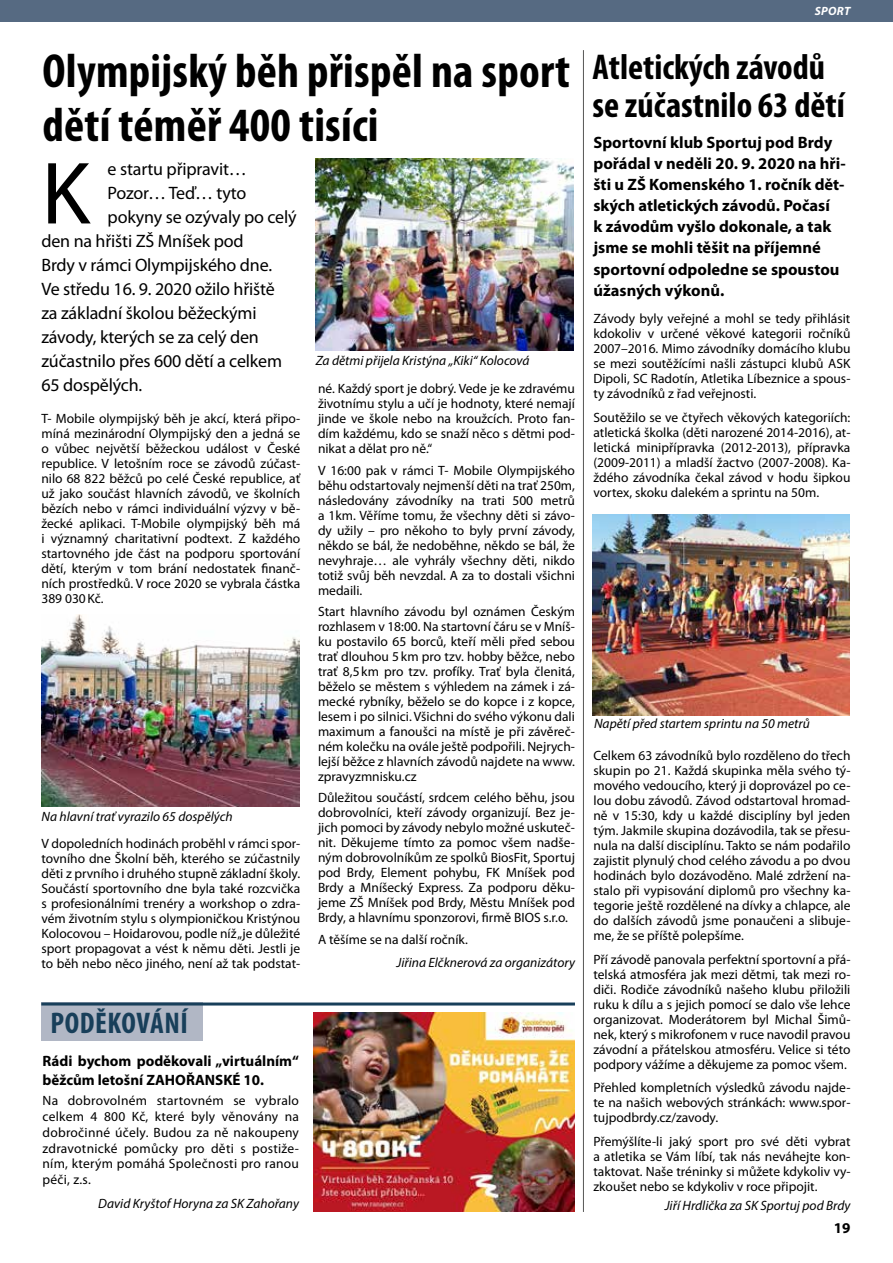
<style>
.page{position:relative;width:893px;height:1263px;background:#fff}
.page>*{position:absolute;margin:0;border:0;box-sizing:border-box;transform-origin:0 0}
.t1{font:89.25px "Myriad Pro";color:#000}
.t2{font:700 condensed 48px/54px "Myriad Pro";letter-spacing:.005em;color:#000}
.t3{font:700 condensed 36px/37.5px "Myriad Pro";color:#000}
.t4{font:700 condensed 30px "Myriad Pro";letter-spacing:.02em;color:#183f5a}
.t5{font:18px "Myriad Pro";letter-spacing:-.01em;color:#000}
.t6{font:700 16.5px/21px "Myriad Pro";color:#000}
.t7{font:700 15px/19.5px "Myriad Pro";color:#000}
.t8{font:13.5px/15px "Myriad Pro";color:#000;text-align:justify}
.t9{font:italic 13.5px "Myriad Pro";color:#000}
.t10{font:italic 700 12px "Myriad Pro";letter-spacing:.02em;color:#fff}
</style>
<div class="page">
<div style="left:0;top:0;width:893px;height:21px;background:#566a82"></div>
<hr style="left:583px;top:50px;width:1px;height:1162px;background:#575756">
<img style="left:314px;top:1012px;width:261px;height:200px">
<img style="left:42px;top:614px;width:258px;height:192px">
<div style="left:42px;top:1002px;width:161px;height:39px;background:#b1b7c5"></div>
<hr style="left:41px;top:1002px;width:534px;height:3px;background:#183f5a">
<img style="left:593px;top:514px;width:257px;height:201px">
<img style="left:316px;top:159px;width:258px;height:192px">
<h2 class="t2" style="left:43px;top:43px;width:529px">Olympijský běh přispěl na sport dětí téměř 400 tisíci</h2>
<h1 class="t1" style="left:41px;top:145px;width:50px">K</h1>
<h3 class="t5" style="left:108px;top:160px;width:141px">e startu připravit…</h3>
<h3 class="t5" style="left:108px;top:184px;width:140px">Pozor… Teď… tyto</h3>
<h3 class="t5" style="left:108px;top:208px;width:190px">pokyny se ozývaly po celý</h3>
<h3 class="t5" style="left:41px;top:232px;width:204px">den na hřišti ZŠ Mníšek pod</h3>
<h3 class="t5" style="left:41px;top:256px;width:232px">Brdy v rámci Olympijského dne.</h3>
<h3 class="t5" style="left:41px;top:280px;width:235px">Ve středu 16. 9. 2020 ožilo hřiště</h3>
<h3 class="t5" style="left:41px;top:304px;width:217px">za základní školou běžeckými</h3>
<h3 class="t5" style="left:41px;top:328px;width:219px">závody, kterých se za celý den</h3>
<h3 class="t5" style="left:41px;top:352px;width:242px">zúčastnilo přes 600 dětí a celkem</h3>
<h3 class="t5" style="left:41px;top:376px;width:102px">65 dospělých.</h3>
<p class="t8" style="left:41px;top:412px;width:260px">T- Mobile olympijský běh je akcí, která připo&shy;míná mezinárodní Olympijský den a jedná se o vůbec největší běžeckou událost v České republice. V letošním roce se závodů zúčast&shy;nilo 68 822 běžců po celé České republice, ať už jako součást hlavních závodů, ve školních bězích nebo v rámci individuální výzvy v bě&shy;žecké aplikaci. T-Mobile olympijský běh má i významný charitativní podtext. Z každého startovného jde část na podporu sportování dětí, kterým v tom brání nedostatek finanč&shy;ních prostředků. V roce 2020 se vybrala částka 389 030Kč.</p>
<p class="t9" style="left:42px;top:808px;width:193px">Na hlavní trať vyrazilo 65 dospělých</p>
<p class="t8" style="left:41px;top:836px;width:260px">V dopoledních hodinách proběhl v rámci spor&shy;tovního dne Školní běh, kterého se zúčastnily děti z prvního i druhého stupně základní školy.<br>Součástí sportovního dne byla také rozcvička s profesionálními trenéry a workshop o zdra&shy;vém životním stylu s olympioničkou Kristýnou Kolocovou – Hoidarovou, podle níž„je důležité sport propagovat a vést k němu děti. Jestli je to běh nebo něco jiného, není až tak podstat-</p>
<p class="t9" style="left:316px;top:352px;width:215px">Za dětmi přijela Kristýna „Kiki“ Kolocová</p>
<p class="t8" style="left:318px;top:381px;width:258px">né. Každý sport je dobrý. Vede je ke zdravému životnímu stylu a učí je hodnoty, které nemají jinde ve škole nebo na kroužcích. Proto fan&shy;dím každému, kdo se snaží něco s dětmi pod&shy;nikat a dělat pro ně.“</p>
<p class="t8" style="left:318px;top:463px;width:258px">V 16:00 pak v rámci T- Mobile Olympijského běhu odstartovaly nejmenší děti na trať 250m, následovány závodníky na trati 500 metrů a 1km. Věříme tomu, že všechny děti si závo&shy;dy užily – pro někoho to byly první závody, někdo se bál, že nedoběhne, někdo se bál, že nevyhraje… ale vyhrály všechny děti, nikdo totiž svůj běh nevzdal. A za to dostali všichni medaili.</p>
<p class="t8" style="left:318px;top:604px;width:258px">Start hlavního závodu byl oznámen Českým rozhlasem v 18:00. Na startovní čáru se v Mníš&shy;ku postavilo 65 borců, kteří měli před sebou trať dlouhou 5km pro tzv. hobby běžce, nebo trať 8,5km pro tzv. profíky. Trať byla členitá, běželo se městem s výhledem na zámek i zá&shy;mecké rybníky, běželo se do kopce i z kopce, lesem i po silnici. Všichni do svého výkonu dali maximum a fanoušci na místě je při závěreč&shy;ném kolečku na ovále ještě podpořili. Nejrych&shy;lejší běžce z hlavních závodů najdete na www. zpravyzmnisku.cz</p>
<p class="t8" style="left:318px;top:791px;width:258px">Důležitou součástí, srdcem celého běhu, jsou dobrovolníci, kteří závody organizují. Bez je&shy;jich pomoci by závody nebylo možné uskuteč&shy;nit. Děkujeme tímto za pomoc všem nadše&shy;ným dobrovolníkům ze spolků BiosFit, Sportuj pod Brdy, Element pohybu, FK Mníšek pod Brdy a Mníšecký Express. Za podporu děku&shy;jeme ZŠ Mníšek pod Brdy, Městu Mníšek pod Brdy, a hlavnímu sponzorovi, firmě BIOS s.r.o.</p>
<p class="t8" style="left:318px;top:932px;width:151px">A těšíme se na další ročník.</p>
<p class="t9" style="left:396px;top:954px;width:180px">Jiřina Elčknerová za organizátory</p>
<h3 class="t4" style="left:50px;top:1004px;width:139px">PODĚKOVÁNÍ</h3>
<p class="t7" style="left:43px;top:1051px;width:258px">Rádi bychom poděkovali „virtuálním“ běžcům letošní ZAHOŘANSKÉ 10.</p>
<p class="t8" style="left:43px;top:1093px;width:258px;line-height:15.8px">Na dobrovolném startovném se vybralo celkem 4 800 Kč, které byly věnovány na dobročinné účely. Budou za ně nakoupeny zdravotnické pomůcky pro děti s postiže&shy;ním, kterým pomáhá Společnosti pro ranou péči, z.s.</p>
<p class="t9" style="left:98px;top:1195px;width:202px">David Kryštof Horyna za SK Zahořany</p>
<p class="t10" style="left:815px;top:4px;width:37px">SPORT</p>
<h3 class="t3" style="left:592px;top:48px;width:254px">Atletických závodů se zúčastnilo 63 dětí</h3>
<p class="t6" style="left:593px;top:133px;width:254px">Sportovní klub Sportuj pod Brdy pořádal v neděli 20. 9. 2020 na hři&shy;šti u ZŠ Komenského 1. ročník dět&shy;ských atletických závodů. Počasí<br>k závodům vyšlo dokonale, a tak jsme se mohli těšit na příjemné sportovní odpoledne se spoustou úžasných výkonů.</p>
<p class="t8" style="left:593px;top:311px;width:258px">Závody byly veřejné a mohl se tedy přihlásit kdokoliv v určené věkové kategorii ročníků 2007–2016. Mimo závodníky domácího klubu se mezi soutěžícími našli zástupci klubů ASK Dipoli, SC Radotín, Atletika Líbeznice a spous&shy;ty závodníků z řad veřejnosti.</p>
<p class="t8" style="left:593px;top:410px;width:258px">Soutěžilo se ve čtyřech věkových kategoriích: atletická školka (děti narozené 2014-2016), at&shy;letická minipřípravka (2012-2013), přípravka (2009-2011) a mladší žactvo (2007-2008). Ka&shy;ždého závodníka čekal závod v hodu šipkou vortex, skoku dalekém a sprintu na 50m.</p>
<p class="t9" style="left:594px;top:715px;width:217px">Napětí před startem sprintu na 50 metrů</p>
<p class="t8" style="left:593px;top:748px;width:258px">Celkem 63 závodníků bylo rozděleno do třech skupin po 21. Každá skupinka měla svého tý&shy;mového vedoucího, který ji doprovázel po ce&shy;lou dobu závodů. Závod odstartoval hromad&shy;ně v 15:30, kdy u každé disciplíny byl jeden tým. Jakmile skupina dozávodila, tak se přesu&shy;nula na další disciplínu. Takto se nám podařilo zajistit plynulý chod celého závodu a po dvou hodinách bylo dozávoděno. Malé zdržení na&shy;stalo při vypisování diplomů pro všechny ka&shy;tegorie ještě rozdělené na dívky a chlapce, ale do dalších závodů jsme ponaučeni a slibuje&shy;me, že se příště polepšíme.</p>
<p class="t8" style="left:593px;top:952px;width:258px">Pří závodě panovala perfektní sportovní a přá&shy;telská atmosféra jak mezi dětmi, tak mezi ro&shy;diči. Rodiče závodníků našeho klubu přiložili ruku k dílu a s jejich pomocí se dalo vše lehce organizovat. Moderátorem byl Michal Šimů&shy;nek, který s mikrofonem v ruce navodil pravou závodní a přátelskou atmosféru. Velice si této podpory vážíme a děkujeme za pomoc všem.</p>
<p class="t8" style="left:593px;top:1080px;width:258px">Přehled kompletních výsledků závodu najde&shy;te na našich webových stránkách: www.spor&shy;tujpodbrdy.cz/zavody.</p>
<p class="t8" style="left:593px;top:1134px;width:258px">Přemýšlíte-li jaký sport pro své děti vybrat a atletika se Vám líbí, tak nás neváhejte kon&shy;taktovat. Naše tréninky si můžete kdykoliv vy&shy;zkoušet nebo se kdykoliv v roce připojit.</p>
<p class="t9" style="left:665px;top:1197px;width:187px">Jiří Hrdlička za SK Sportuj pod Brdy</p>
<p class="t7" style="left:834px;top:1218px;width:18px">19</p>
</div>
